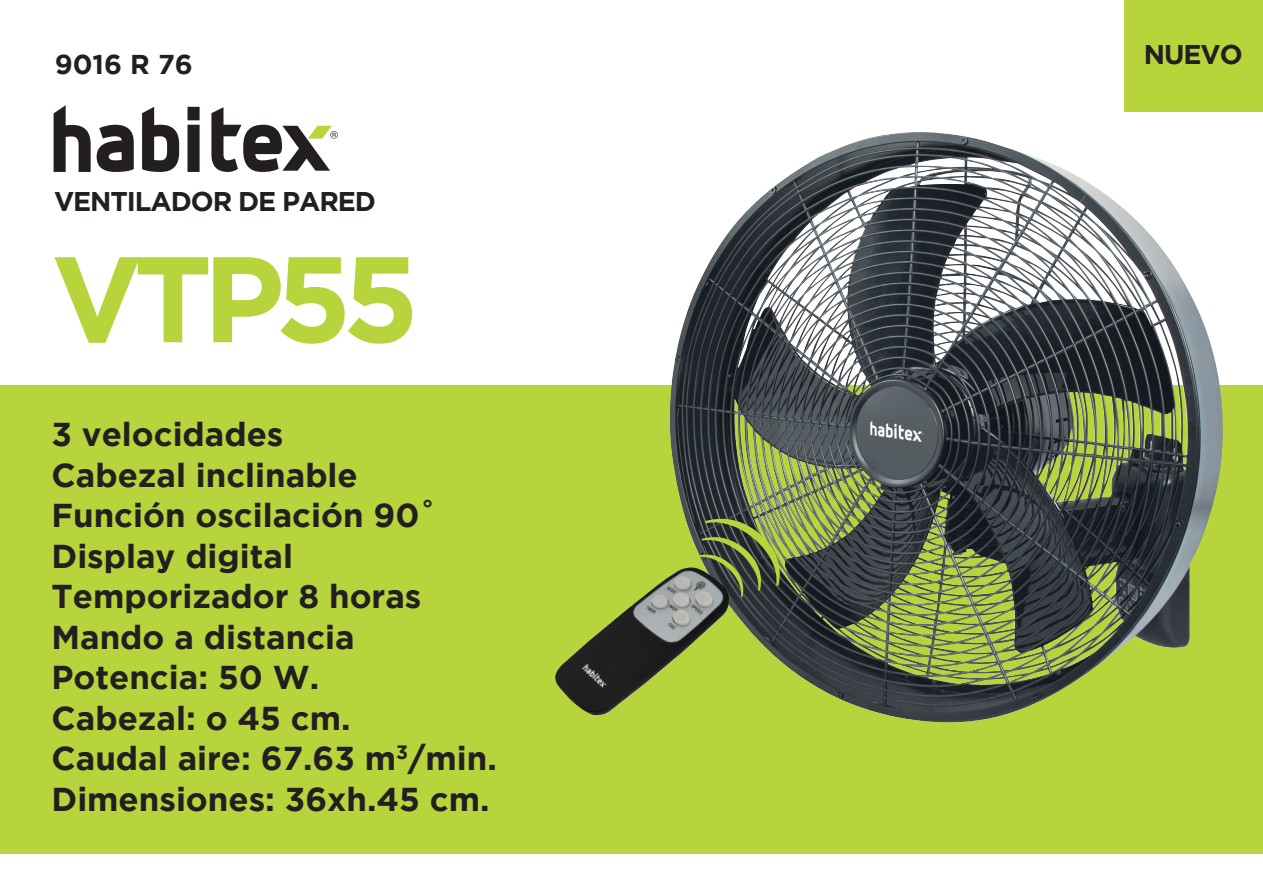
<style>
.page{position:relative;width:1263px;height:893px;background:#fff}
.page>*{position:absolute;margin:0;border:0;box-sizing:border-box;transform-origin:0 0}
.t1{font:700 121.5px "Gotham";letter-spacing:-.075em;color:#b7d43c}
.t2{font:700 33px/40.5px "Gotham";color:#231f20}
.t3{font:700 27.15px "Gotham";color:#231f20}
.t4{font:700 27px "Gotham";letter-spacing:-.04em;color:#231f20}
</style>
<div class="page">
<div style="left:0;top:385px;width:1263px;height:469px;background:#b7d43c"></div>
<svg style="left:54px;top:105px;width:37px;height:67px"></svg>
<svg style="left:97px;top:125px;width:37px;height:47px"></svg>
<svg style="left:142px;top:107px;width:37px;height:65px"></svg>
<svg style="left:187px;top:107px;width:13px;height:65px"></svg>
<svg style="left:211px;top:107px;width:127px;height:65px"></svg>
<img style="left:670px;top:132px;width:553px;height:590px">
<img style="left:555px;top:567px;width:174px;height:149px">
<svg style="left:696px;top:515px;width:87px;height:82px"></svg>
<div style="left:1125px;top:0;width:138px;height:112px;background:#b7d43a"></div>
<p class="t3" style="left:55px;top:49px;width:140px">9016 R 76</p>
<p class="t4" style="left:54px;top:185px;width:323px">VENTILADOR DE PARED</p>
<h1 class="t1" style="left:52px;top:229px;width:369px">VTP55</h1>
<p class="t2" style="left:52px;top:413px;width:447px">3 velocidades<br>Cabezal inclinable<br>Función oscilación 90˚<br>Display digital<br>Temporizador 8 horas<br>Mando a distancia<br>Potencia: 50 W.<br>Cabezal: o 45 cm.<br>Caudal aire: 67.63 m<sup>3</sup>/min.<br>Dimensiones: 36xh.45 cm.</p>
<p class="t4" style="left:1144px;top:39px;width:100px">NUEVO</p>
</div>
